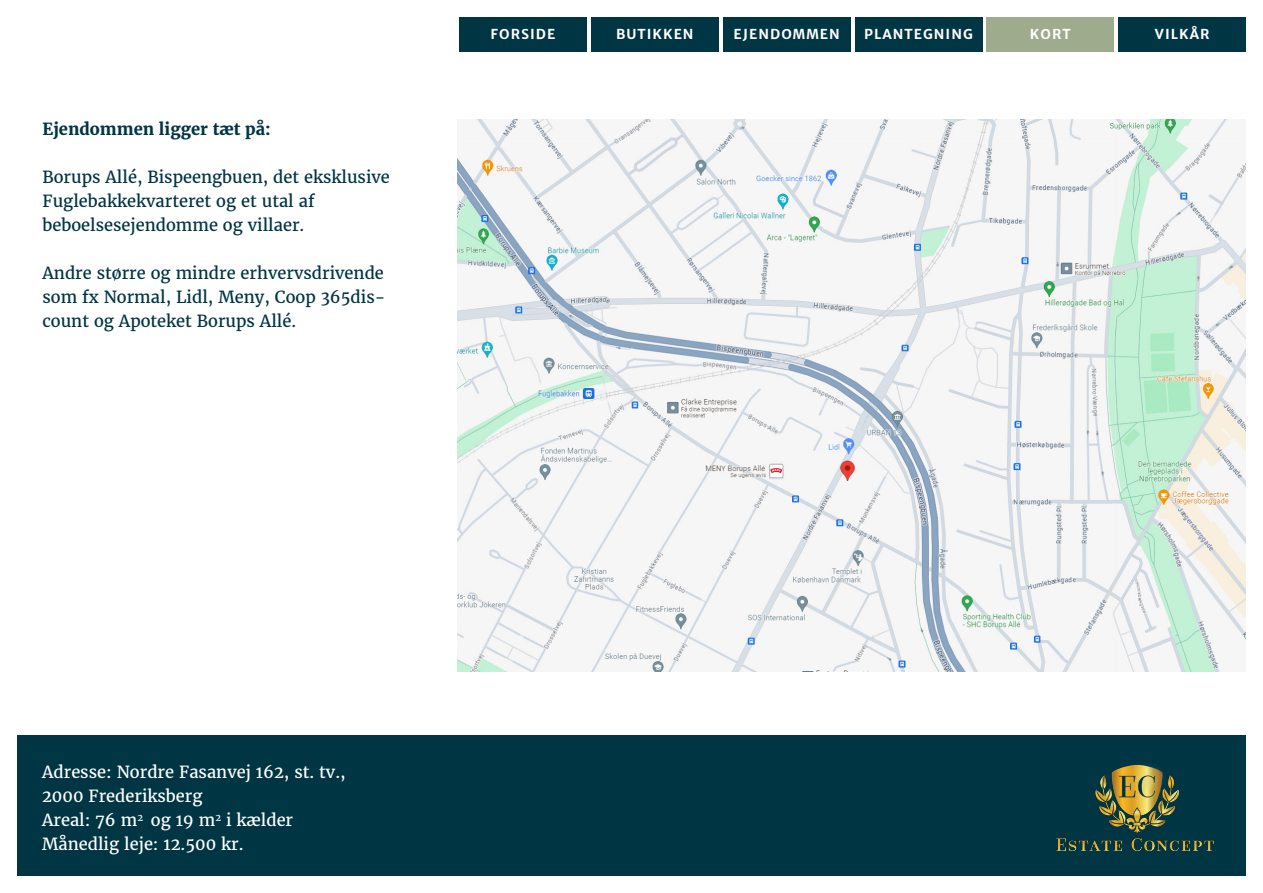
<style>
.page{position:relative;width:1263px;height:893px;background:#fff}
.page>*{position:absolute;margin:0;border:0;box-sizing:border-box;transform-origin:0 0}
.t1{font:16.5px/24px "Merriweather";color:#003543}
.t2{font:16.5px/24px "Merriweather";color:#fff}
.t3{font:700 16.5px "Merriweather";color:#003543}
.t4{font:700 13.5px "Merriweather Sans";letter-spacing:.075em;color:#fff}
</style>
<div class="page">
<img style="left:458px;top:119px;width:788px;height:553px">
<div style="left:17px;top:736px;width:1229px;height:140px;background:#003543"></div>
<img style="left:1056px;top:764px;width:158px;height:87px">
<div style="left:1118px;top:17px;width:128px;height:34px;background:#003543"></div>
<div style="left:986px;top:17px;width:128px;height:34px;background:#9eab8c"></div>
<div style="left:855px;top:17px;width:127px;height:34px;background:#003543"></div>
<div style="left:591px;top:17px;width:128px;height:34px;background:#003543"></div>
<div style="left:459px;top:17px;width:128px;height:34px;background:#003543"></div>
<div style="left:723px;top:17px;width:127px;height:34px;background:#003543"></div>
<p class="t3" style="left:43px;top:119px;width:230px">Ejendommen ligger tæt på:</p>
<p class="t1" style="left:43px;top:165px;width:349px">Borups Allé, Bispeengbuen, det eksklusive<br>Fuglebakkekvarteret og et utal af beboelsesejendomme og villaer.</p>
<p class="t1" style="left:43px;top:261px;width:344px;text-align:justify">Andre større og mindre erhvervsdrivende som fx Normal, Lidl, Meny, Coop 365dis&shy;count og Apoteket Borups Allé.</p>
<p class="t4" style="left:491px;top:26px;width:66px">FORSIDE</p>
<p class="t4" style="left:616px;top:26px;width:79px">BUTIKKEN</p>
<p class="t4" style="left:734px;top:26px;width:108px">EJENDOMMEN</p>
<p class="t4" style="left:864px;top:26px;width:110px">PLANTEGNING</p>
<p class="t4" style="left:1030px;top:26px;width:42px">KORT</p>
<p class="t4" style="left:1155px;top:26px;width:56px">VILKÅR</p>
<p class="t2" style="left:42px;top:761px;width:305px">Adresse: Nordre Fasanvej 162, st. tv.,<br>2000 Frederiksberg<br>Areal: 76 m<sup>2</sup> og 19 m<sup>2</sup> i kælder<br>Månedlig leje: 12.500 kr.</p>
</div>
